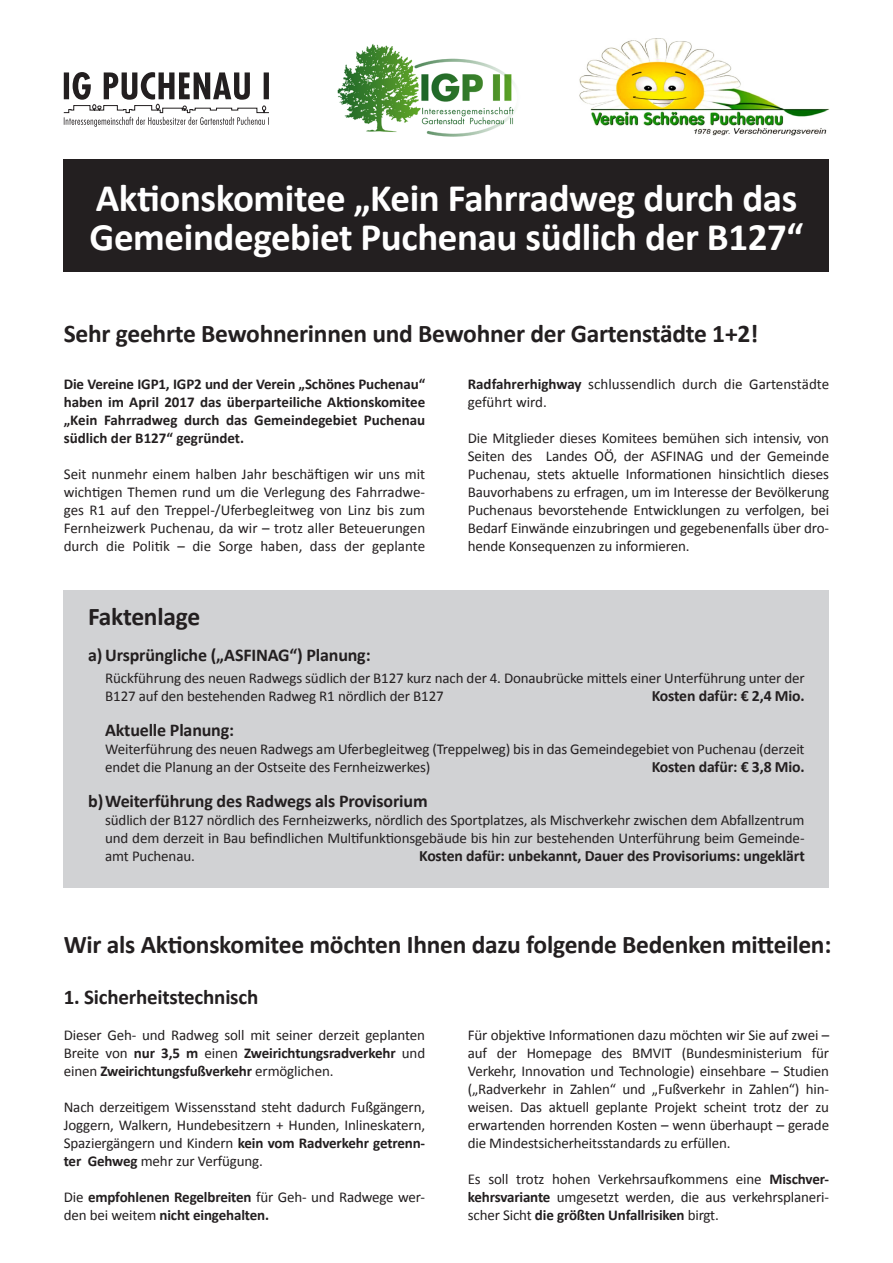
<style>
.page{position:relative;width:893px;height:1263px;background:#fff}
.page>*{position:absolute;margin:0;border:0;box-sizing:border-box;transform-origin:0 0}
.t1{font:700 39px/39px "Calibri";letter-spacing:-.01em;color:#fff}
.t2{font:700 25.5px "Calibri";letter-spacing:-.01em;color:#231f20}
.t3{font:700 21px "Calibri";letter-spacing:-.01em;color:#231f20}
.t4{font:700 18px "Calibri";letter-spacing:-.01em;color:#231f20}
.t5{font:700 15.75px "Calibri";letter-spacing:-.01em;color:#231f20}
.t6{font:15px/18px "Calibri";letter-spacing:-.01em;color:#231f20;text-align:justify}
.t7{font:700 15px/18px "Calibri";color:#231f20;text-align:justify}
.s1{font-weight:700}
.s2{font-weight:400}
</style>
<div class="page">
<div style="left:64px;top:590px;width:765px;height:298px;background:#d1d2d4"></div>
<img style="left:337px;top:44px;width:178px;height:93px">
<img style="left:579px;top:38px;width:251px;height:98px">
<svg style="left:63px;top:72px;width:206px;height:55px"></svg>
<div style="left:64px;top:160px;width:765px;height:112px;background:#231f20"></div>
<h1 class="t1" style="left:90px;top:179px;width:715px">Aktionskomitee „Kein Fahrradweg durch das<br>Gemeindegebiet Puchenau südlich der B127“</h1>
<h2 class="t2" style="left:64px;top:317px;width:696px">Sehr geehrte Bewohnerinnen und Bewohner der Gartenstädte 1+2!</h2>
<p class="t7" style="left:64px;top:375px;width:363px">Die Vereine IGP1, IGP2 und der Verein „Schönes Puchenau“ haben im April 2017 das überparteiliche Aktionskomitee „Kein Fahrradweg durch das Gemeindegebiet Puchenau südlich der B127“ gegründet.</p>
<p class="t6" style="left:64px;top:465px;width:363px">Seit nunmehr einem halben Jahr beschäftigen wir uns mit wichtigen Themen rund um die Verlegung des Fahrradwe&shy;ges R1 auf den Treppel-/Uferbegleitweg von Linz bis zum Fernheizwerk Puchenau, da wir – trotz aller Beteuerungen durch die Politik – die Sorge haben, dass der geplante</p>
<p class="t6" style="left:468px;top:375px;width:363px"><span class="s1">Radfahrerhighway</span> schlussendlich durch die Gartenstädte geführt wird.</p>
<p class="t6" style="left:468px;top:429px;width:363px">Die Mitglieder dieses Komitees bemühen sich intensiv, von Seiten des Landes OÖ, der ASFINAG und der Gemeinde Puchenau, stets aktuelle Informationen hinsichtlich dieses Bauvorhabens zu erfragen, um im Interesse der Bevölkerung Puchenaus bevorstehende Entwicklungen zu verfolgen, bei Bedarf Einwände einzubringen und gegebenenfalls über dro&shy;hende Konsequenzen zu informieren.</p>
<h2 class="t2" style="left:88px;top:600px;width:113px">Faktenlage</h2>
<p class="t4" style="left:88px;top:644px;width:284px">a) Ursprüngliche („ASFINAG“) Planung:</p>
<p class="t6" style="left:105px;top:669px;width:701px">Rückführung des neuen Radwegs südlich der B127 kurz nach der 4. Donaubrücke mittels einer Unterführung unter der<br>B127 auf den bestehenden Radweg R1 nördlich der B127</p>
<p class="t5" style="left:652px;top:686px;width:155px">Kosten dafür: € 2,4 Mio.</p>
<p class="t4" style="left:105px;top:719px;width:130px">Aktuelle Planung:</p>
<p class="t6" style="left:105px;top:740px;width:701px">Weiterführung des neuen Radwegs am Uferbegleitweg (Treppelweg) bis in das Gemeindegebiet von Puchenau (derzeit endet die Planung an der Ostseite des Fernheizwerkes)</p>
<p class="t5" style="left:652px;top:757px;width:155px">Kosten dafür: € 3,8 Mio.</p>
<p class="t4" style="left:88px;top:790px;width:341px">b)Weiterführung des Radwegs als Provisorium</p>
<p class="t6" style="left:105px;top:811px;width:701px">südlich der B127 nördlich des Fernheizwerks, nördlich des Sportplatzes, als Mischverkehr zwischen dem Abfallzentrum und dem derzeit in Bau befindlichen Multifunktionsgebäude bis hin zur bestehenden Unterführung beim Gemeinde&shy;amt Puchenau.</p>
<p class="t5" style="left:419px;top:846px;width:387px">Kosten dafür: unbekannt, Dauer des Provisoriums: ungeklärt</p>
<h2 class="t2" style="left:64px;top:928px;width:769px">Wir als Aktionskomitee möchten Ihnen dazu folgende Bedenken mitteilen:</h2>
<h3 class="t3" style="left:64px;top:984px;width:196px">1. Sicherheitstechnisch</h3>
<p class="t6" style="left:64px;top:1026px;width:363px">Dieser Geh- und Radweg soll mit seiner derzeit geplanten Breite von <span class="s1">nur 3,5 m</span> einen <span class="s1">Zweirichtungsradverkehr</span> und einen <span class="s1">Zweirichtungsfußverkehr</span> ermöglichen.</p>
<p class="t6" style="left:64px;top:1098px;width:363px">Nach derzeitigem Wissensstand steht dadurch Fußgängern, Joggern, Walkern, Hundebesitzern + Hunden, Inlineskatern, Spaziergängern und Kindern <span class="s1">kein vom Radverkehr getrenn&shy;ter Gehweg</span> mehr zur Verfügung.</p>
<p class="t7" style="left:64px;top:1188px;width:363px"><span class="s2">Die</span> empfohlenen Regelbreiten <span class="s2">für Geh- und Radwege wer&shy;den bei weitem</span> nicht eingehalten.</p>
<p class="t6" style="left:468px;top:1026px;width:363px">Für objektive Informationen dazu möchten wir Sie auf zwei – auf der Homepage des BMVIT (Bundesministerium für Verkehr, Innovation und Technologie) einsehbare – Studien („Radverkehr in Zahlen“ und „Fußverkehr in Zahlen“) hin&shy;weisen. Das aktuell geplante Projekt scheint trotz der zu erwartenden horrenden Kosten – wenn überhaupt – gerade die Mindestsicherheitsstandards zu erfüllen.</p>
<p class="t6" style="left:468px;top:1170px;width:363px">Es soll trotz hohen Verkehrsaufkommens eine <span class="s1">Mischver&shy;kehrsvariante</span> umgesetzt werden, die aus verkehrsplaneri&shy;scher Sicht <span class="s1">die größten Unfallrisiken</span> birgt.</p>
</div>
